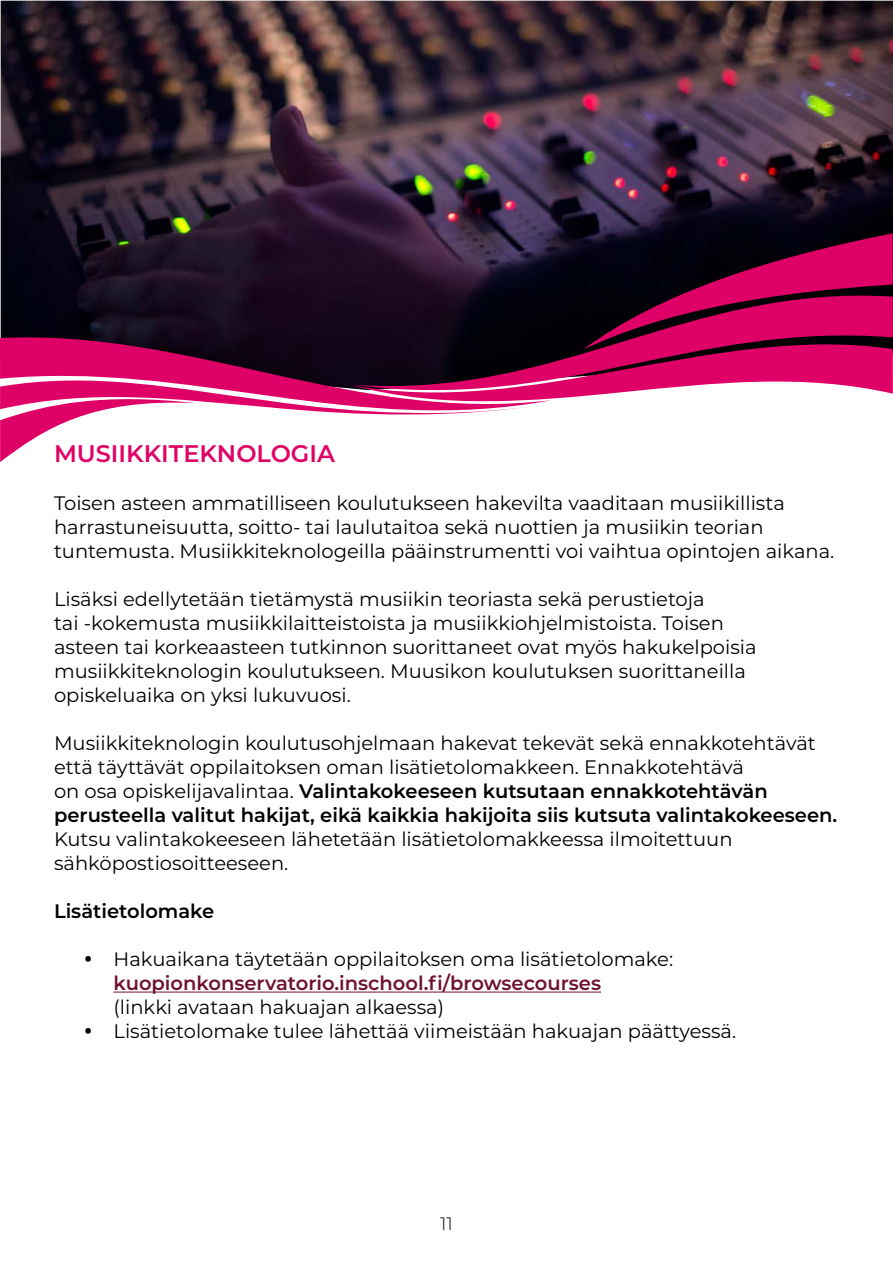
<style>
.page{position:relative;width:893px;height:1263px;background:#fff}
.page>*{position:absolute;margin:0;border:0;box-sizing:border-box;transform-origin:0 0}
.t1{font:600 24px "Montserrat";color:#e00367}
.t2{font:19.5px/24px "Montserrat";color:#000}
.t3{font:600 19.5px "Montserrat";color:#6f1231}
.t4{font:600 19.5px "Montserrat";color:#000}
.t5{font:300 18px "Montserrat";color:#000}
.s1{font-weight:600}
</style>
<div class="page">
<hr style="left:114px;top:991px;width:487px;height:1px;background:#6f1231">
<img style="left:1px;top:1px;width:892px;height:328px">
<svg style="left:0;top:329px;width:352px;height:42px;background:#600335"></svg>
<svg style="left:0;top:371px;width:352px;height:91px"></svg>
<svg style="left:352px;top:323px;width:110px;height:92px"></svg>
<svg style="left:354px;top:284px;width:539px;height:129px"></svg>
<svg style="left:583px;top:233px;width:310px;height:117px;background:#700038"></svg>
<p class="t1" style="left:54px;top:436px;width:283px">MUSIIKKITEKNOLOGIA</p>
<p class="t2" style="left:54px;top:490px;width:782px">Toisen asteen ammatilliseen koulutukseen hakevilta vaaditaan musiikillista harrastuneisuutta, soitto- tai laulutaitoa sekä nuottien ja musiikin teorian tuntemusta. Musiikkiteknologeilla pääinstrumentti voi vaihtua opintojen aikana.</p>
<p class="t2" style="left:54px;top:586px;width:704px">Lisäksi edellytetään tietämystä musiikin teoriasta sekä perustietoja<br>tai -kokemusta musiikkilaitteistoista ja musiikkiohjelmistoista. Toisen asteen tai korkeaasteen tutkinnon suorittaneet ovat myös hakukelpoisia musiikkiteknologin koulutukseen. Muusikon koulutuksen suorittaneilla opiskeluaika on yksi lukuvuosi.</p>
<p class="t2" style="left:54px;top:730px;width:785px">Musiikkiteknologin koulutusohjelmaan hakevat tekevät sekä ennakkotehtävät että täyttävät oppilaitoksen oman lisätietolomakkeen. Ennakkotehtävä<br>on osa opiskelijavalintaa. <span class="s1">Valintakokeeseen kutsutaan ennakkotehtävän perusteella valitut hakijat, eikä kaikkia hakijoita siis kutsuta valintakokeeseen.</span></p>
<p class="t2" style="left:54px;top:826px;width:680px">Kutsu valintakokeeseen lähetetään lisätietolomakkeessa ilmoitettuun sähköpostiosoitteeseen.</p>
<p class="t4" style="left:54px;top:897px;width:162px">Lisätietolomake</p>
<p class="t2" style="left:114px;top:946px;width:561px">Hakuaikana täytetään oppilaitoksen oma lisätietolomake:</p>
<p class="t3" style="left:114px;top:969px;width:489px">kuopionkonservatorio.inschool.fi/browsecourses</p>
<p class="t2" style="left:114px;top:994px;width:624px">(linkki avataan hakuajan alkaessa)<br>Lisätietolomake tulee lähettää viimeistään hakuajan päättyessä.</p>
<p class="t5" style="left:440px;top:1211px;width:14px">11</p>
</div>
